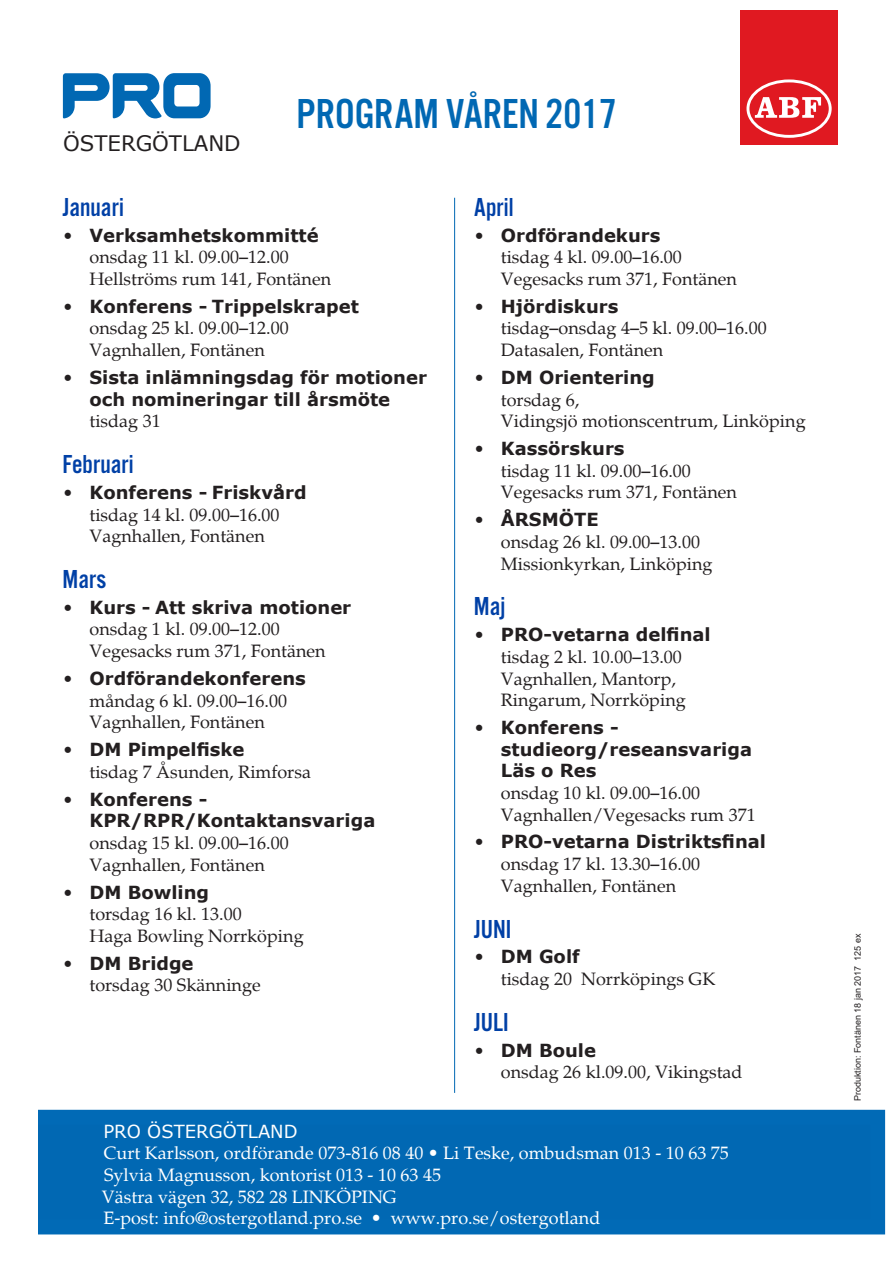
<style>
.page{position:relative;width:893px;height:1263px;background:#fff}
.page>*{position:absolute;margin:0;border:0;box-sizing:border-box;transform-origin:0 0}
.t1{font:43.5px "Alternate Got No 3 D";color:#0168b3}
.t2{font:27px "Alternate Got No 3 D";color:#0040a6}
.t3{font:21.3px "Verdana";letter-spacing:-.005em;color:#231f20}
.t4{font:18px/21.6px "Palatino";color:#231f20}
.t5{font:700 18px/21.6px "Verdana";color:#231f20}
.t6{font:18px/21.6px "Palatino";color:#fff}
.t7{font:18px "Verdana";color:#fff}
.t8{font:9px "Arial";color:#231f20}
.s1{font-family:"Palatino";font-weight:400}
</style>
<div class="page">
<div style="left:38px;top:1110px;width:847px;height:124px;background:#0168b3"></div>
<hr style="left:454px;top:198px;width:1px;height:895px;background:#0168b3">
<svg style="left:63px;top:73px;width:148px;height:45px"></svg>
<div style="left:741px;top:11px;width:97px;height:134px;background:#e01921"></div>
<svg style="left:746px;top:79px;width:86px;height:59px"></svg>
<p class="t3" style="left:63px;top:128px;width:179px">ÖSTERGÖTLAND</p>
<h1 class="t1" style="left:297px;top:90px;width:322px">PROGRAM VÅREN 2017</h1>
<h2 class="t2" style="left:63px;top:193px;width:63px">Januari</h2>
<p class="t5" style="left:63px;top:224px;width:258px"><span class="s1">•</span> Verksamhetskommitté</p>
<p class="t4" style="left:90px;top:247px;width:243px">onsdag 11 kl. 09.00–12.00<br>Hellströms rum 141, Fontänen</p>
<p class="t5" style="left:63px;top:295px;width:298px"><span class="s1">•</span> Konferens - Trippelskrapet</p>
<p class="t4" style="left:90px;top:318px;width:201px">onsdag 25 kl. 09.00–12.00<br>Vagnhallen, Fontänen</p>
<p class="t5" style="left:63px;top:366px;width:366px;text-align:center"><span class="s1">•</span> Sista inlämningsdag för motioner och nomineringar till årsmöte</p>
<p class="t4" style="left:90px;top:411px;width:73px">tisdag 31</p>
<h2 class="t2" style="left:63px;top:450px;width:73px">Februari</h2>
<p class="t5" style="left:63px;top:481px;width:246px"><span class="s1">•</span> Konferens - Friskvård</p>
<p class="t4" style="left:90px;top:504px;width:191px">tisdag 14 kl. 09.00–16.00<br>Vagnhallen, Fontänen</p>
<h2 class="t2" style="left:63px;top:565px;width:45px">Mars</h2>
<p class="t5" style="left:63px;top:596px;width:290px"><span class="s1">•</span> Kurs - Att skriva motioner</p>
<p class="t4" style="left:90px;top:619px;width:238px">onsdag 1 kl. 09.00–12.00<br>Vegesacks rum 371, Fontänen</p>
<p class="t5" style="left:63px;top:667px;width:245px"><span class="s1">•</span> Ordförandekonferens</p>
<p class="t4" style="left:90px;top:690px;width:199px">måndag 6 kl. 09.00–16.00<br>Vagnhallen, Fontänen</p>
<p class="t5" style="left:63px;top:738px;width:184px"><span class="s1">•</span> DM Pimpelfiske</p>
<p class="t4" style="left:90px;top:761px;width:223px">tisdag 7 Åsunden, Rimforsa</p>
<p class="t5" style="left:90px;top:788px;width:287px;text-indent:-27px"><span class="s1">•</span> Konferens -<br>KPR/RPR/Kontaktansvariga</p>
<p class="t4" style="left:90px;top:832px;width:201px">onsdag 15 kl. 09.00–16.00<br>Vagnhallen, Fontänen</p>
<p class="t5" style="left:63px;top:881px;width:148px"><span class="s1">•</span> DM Bowling</p>
<p class="t4" style="left:90px;top:904px;width:216px">torsdag 16 kl. 13.00<br>Haga Bowling Norrköping</p>
<p class="t5" style="left:63px;top:952px;width:133px"><span class="s1">•</span> DM Bridge</p>
<p class="t4" style="left:90px;top:975px;width:173px">torsdag 30 Skänninge</p>
<h2 class="t2" style="left:474px;top:193px;width:41px">April</h2>
<p class="t5" style="left:474px;top:224px;width:188px"><span class="s1">•</span> Ordförandekurs</p>
<p class="t4" style="left:501px;top:247px;width:238px">tisdag 4 kl. 09.00–16.00<br>Vegesacks rum 371, Fontänen</p>
<p class="t5" style="left:474px;top:295px;width:146px"><span class="s1">•</span> Hjördiskurs</p>
<p class="t4" style="left:501px;top:318px;width:267px">tisdag–onsdag 4–5 kl. 09.00–16.00<br>Datasalen, Fontänen</p>
<p class="t5" style="left:474px;top:366px;width:182px"><span class="s1">•</span> DM Orientering</p>
<p class="t4" style="left:501px;top:389px;width:306px">torsdag 6,<br>Vidingsjö motionscentrum, Linköping</p>
<p class="t5" style="left:474px;top:437px;width:152px"><span class="s1">•</span> Kassörskurs</p>
<p class="t4" style="left:501px;top:460px;width:238px">tisdag 11 kl. 09.00–16.00<br>Vegesacks rum 371, Fontänen</p>
<p class="t5" style="left:474px;top:509px;width:126px"><span class="s1">•</span> ÅRSMÖTE</p>
<p class="t4" style="left:501px;top:531px;width:213px">onsdag 26 kl. 09.00–13.00<br>Missionkyrkan, Linköping</p>
<h2 class="t2" style="left:474px;top:592px;width:33px">Maj</h2>
<p class="t5" style="left:474px;top:624px;width:238px"><span class="s1">•</span> PRO-vetarna delfinal</p>
<p class="t4" style="left:501px;top:646px;width:186px">tisdag 2 kl. 10.00–13.00<br>Vagnhallen, Mantorp,<br>Ringarum, Norrköping</p>
<p class="t5" style="left:501px;top:716px;width:253px;text-indent:-27px"><span class="s1">•</span> Konferens - studieorg/reseansvariga<br>Läs o Res</p>
<p class="t4" style="left:501px;top:782px;width:256px">onsdag 10 kl. 09.00–16.00<br>Vagnhallen/Vegesacks rum 371</p>
<p class="t5" style="left:474px;top:831px;width:294px"><span class="s1">•</span> PRO-vetarna Distriktsfinal</p>
<p class="t4" style="left:501px;top:853px;width:201px">onsdag 17 kl. 13.30–16.00<br>Vagnhallen, Fontänen</p>
<h2 class="t2" style="left:474px;top:914px;width:39px">JUNI</h2>
<p class="t5" style="left:474px;top:946px;width:107px"><span class="s1">•</span> DM Golf</p>
<p class="t4" style="left:501px;top:968px;width:216px">tisdag 20 Norrköpings GK</p>
<h2 class="t2" style="left:474px;top:1008px;width:36px">JULI</h2>
<p class="t5" style="left:474px;top:1039px;width:124px"><span class="s1">•</span> DM Boule</p>
<p class="t4" style="left:501px;top:1062px;width:243px">onsdag 26 kl.09.00, Vikingstad</p>
<p class="t7" style="left:103px;top:1119px;width:196px">PRO ÖSTERGÖTLAND</p>
<p class="t6" style="left:102px;top:1143px;width:628px">Curt Karlsson, ordförande 073-816 08 40 • Li Teske, ombudsman 013 - 10 63 75<br>Sylvia Magnusson, kontorist 013 - 10 63 45<br>Västra vägen 32, 582 28 LINKÖPING<br>E-post: info@ostergotland.pro.se • www.pro.se/ostergotland</p>
<p class="t8" style="left:851px;top:1101px;width:169px;rotate:-90deg">Produktion: Fontänen 18 jan 2017 125 ex</p>
</div>
